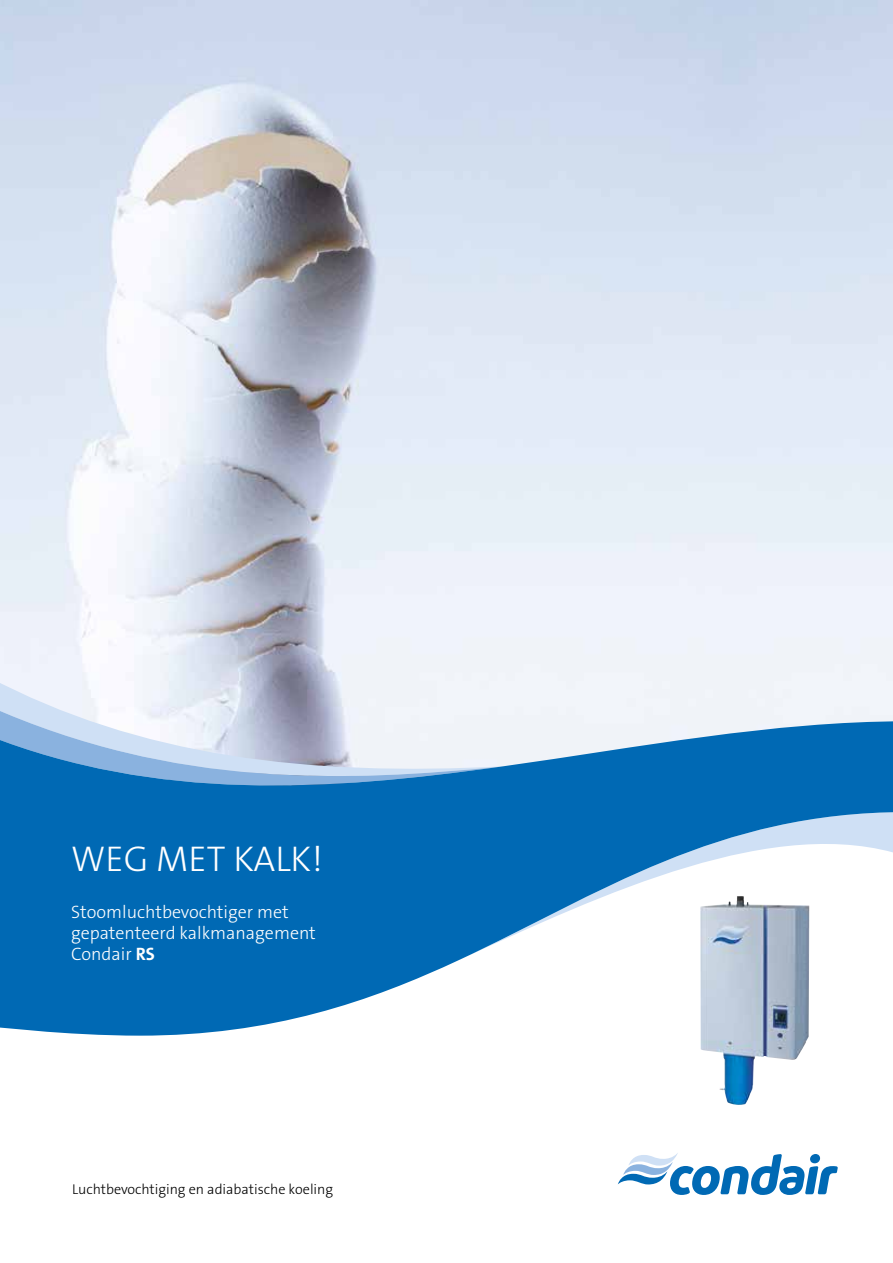
<style>
.page{position:relative;width:893px;height:1263px;background:#fff}
.page>*{position:absolute;margin:0;border:0;box-sizing:border-box;transform-origin:0 0}
.t1{font:300 36px "The Sans B3";color:#fff}
.t2{font:300 18px/21.3px "The Sans B3";color:#fff}
.t3{font:300 14.25px "The Sans B3";color:#000}
.s1{font-family:"The Sans B7";font-weight:700}
</style>
<div class="page">
<img style="left:0;top:0;width:893px;height:721px">
<svg style="left:0;top:676px;width:503px;height:45px;fill:#f0f3f8"></svg>
<svg style="left:0;top:705px;width:500px;height:16px;fill:#eff3f8"></svg>
<svg style="left:0;top:721px;width:893px;height:315px;fill:#0069b4"></svg>
<svg style="left:618px;top:1153px;width:220px;height:42px"></svg>
<img style="left:700px;top:896px;width:109px;height:209px">
<h1 class="t1" style="left:71px;top:840px;width:253px">WEG MET KALK!</h1>
<p class="t2" style="left:71px;top:901px;width:246px">Stoomluchtbevochtiger met gepatenteerd kalkmanagement<br>Condair <span class="s1">RS</span></p>
<p class="t3" style="left:72px;top:1181px;width:263px">Luchtbevochtiging en adiabatische koeling</p>
</div>
